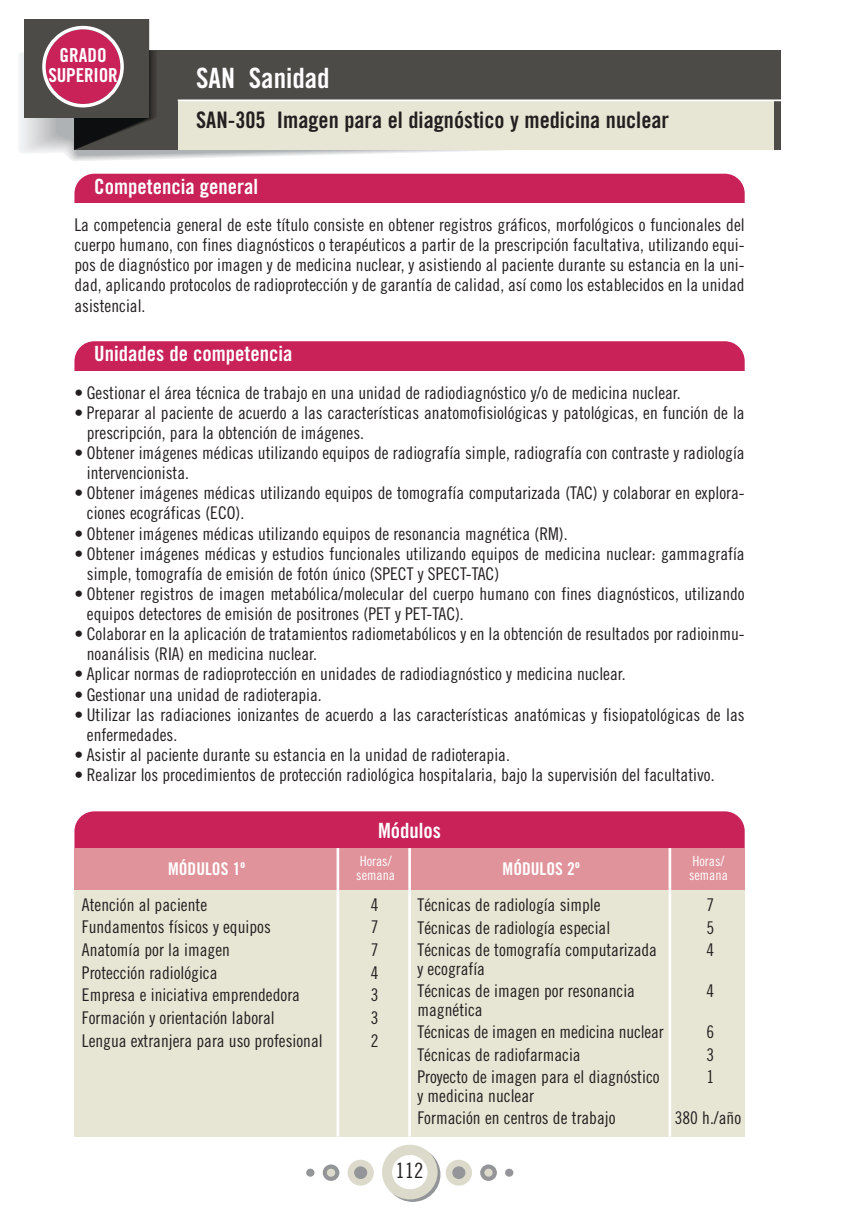
<style>
.page{position:relative;width:844px;height:1216px;background:#fff}
.page>*{position:absolute;margin:0;border:0;box-sizing:border-box;transform-origin:0 0}
.t1{font:28px "Trade Gothic Bold Cond Twenty";color:#fff}
.t2{font:22.75px "Trade Gothic Bold Cond Twenty";color:#231f20}
.t3{font:21px "Trade Gothic Bold Cond Twenty";color:#fff}
.t4{font:21px "Trade Gothic Cond Eighteen";color:#231f20}
.t5{font:19.25px/20.1px "Trade Gothic Bold Cond Twenty";letter-spacing:-.01em;color:#fff;text-align:center}
.t6{font:17.5px/20.1px "Trade Gothic Cond Eighteen";color:#231f20}
.t7{font:17.5px "Trade Gothic Bold Cond Twenty";color:#fff}
.t8{font:14px "Trade Gothic Cond Eighteen";color:#fff}
</style>
<div class="page">
<svg style="left:385px;top:1147px;width:55px;height:54px"></svg>
<div style="left:382px;top:1144px;width:55px;height:55px;background:#dcdbcb;border-radius:50%"></div>
<div style="left:392px;top:1154px;width:35px;height:35px;background:#fff;border-radius:50%"></div>
<div style="left:445px;top:1159px;width:27px;height:26px;background:#dcdbcb;border-radius:50%"></div>
<div style="left:452px;top:1166px;width:13px;height:12px;background:#939598;border-radius:50%"></div>
<div style="left:347px;top:1159px;width:27px;height:26px;background:#dcdbcb;border-radius:50%"></div>
<div style="left:354px;top:1166px;width:13px;height:12px;background:#939598;border-radius:50%"></div>
<svg style="left:322px;top:1164px;width:17px;height:16px"></svg>
<div style="left:327px;top:1168px;width:8px;height:8px;background:#dcdbcb;border-radius:50%"></div>
<svg style="left:480px;top:1164px;width:16px;height:16px"></svg>
<div style="left:484px;top:1168px;width:8px;height:8px;background:#dcdbcb;border-radius:50%"></div>
<div style="left:306px;top:1168px;width:8px;height:8px;background:#939598;border-radius:50%"></div>
<div style="left:505px;top:1168px;width:8px;height:8px;background:#939598;border-radius:50%"></div>
<svg style="left:63px;top:149px;width:479px;height:6px"></svg>
<div style="left:74px;top:50px;width:706px;height:99px;background:#4d4b48"></div>
<div style="left:178px;top:100px;width:595px;height:49px;background:#e7e5d4"></div>
<hr style="left:178px;top:99px;width:602px;height:2px;background:#fff">
<div style="left:25px;top:19px;width:124px;height:99px;background:#4d4b48"></div>
<svg style="left:42px;top:19px;width:115px;height:133px"></svg>
<div style="left:74px;top:174px;width:670px;height:49px;background:#c92259;border-radius:20px"></div>
<div style="left:74px;top:203px;width:670px;height:30px;background:#fff"></div>
<div style="left:74px;top:341px;width:670px;height:50px;background:#c92259;border-radius:20px"></div>
<div style="left:74px;top:371px;width:670px;height:30px;background:#fff"></div>
<div style="left:74px;top:889px;width:670px;height:247px;background:#e7e5d4"></div>
<div style="left:74px;top:811px;width:670px;height:64px;background:#c92259;border-radius:20px"></div>
<div style="left:74px;top:848px;width:670px;height:41px;background:#e0939b"></div>
<hr style="left:408px;top:848px;width:3px;height:288px;background:#fff">
<hr style="left:336px;top:848px;width:3px;height:288px;background:#fff">
<hr style="left:668px;top:848px;width:3px;height:288px;background:#fff">
<p class="t5" style="left:48px;top:47px;width:71px">GRADO<br>SUPERIOR</p>
<h1 class="t1" style="left:196px;top:68px;width:135px">SAN Sanidad</h1>
<h2 class="t2" style="left:196px;top:112px;width:474px">SAN-305 Imagen para el diagnóstico y medicina nuclear</h2>
<p class="t3" style="left:94px;top:179px;width:165px">Competencia general</p>
<p class="t6" style="left:74px;top:216px;width:671px;text-align:justify">La competencia general de este título consiste en obtener registros gráficos, morfológicos o funcionales del cuerpo humano, con fines diagnósticos o terapéuticos a partir de la prescripción facultativa, utilizando equi&shy;pos de diagnóstico por imagen y de medicina nuclear, y asistiendo al paciente durante su estancia en la uni&shy;dad, aplicando protocolos de radioprotección y de garantía de calidad, así como los establecidos en la unidad asistencial.</p>
<p class="t3" style="left:94px;top:345px;width:199px">Unidades de competencia</p>
<p class="t6" style="left:74px;top:383px;width:607px">• Gestionar el área técnica de trabajo en una unidad de radiodiagnóstico y/o de medicina nuclear.</p>
<p class="t6" style="left:87px;top:404px;width:659px;text-indent:-12px">• Preparar al paciente de acuerdo a las características anatomofisiológicas y patológicas, en función de la prescripción, para la obtención de imágenes.</p>
<p class="t6" style="left:87px;top:444px;width:659px;text-indent:-12px">• Obtener imágenes médicas utilizando equipos de radiografía simple, radiografía con contraste y radiología intervencionista.</p>
<p class="t6" style="left:87px;top:484px;width:659px;text-indent:-12px">• Obtener imágenes médicas utilizando equipos de tomografía computarizada (TAC) y colaborar en explora&shy;ciones ecográficas (ECO).</p>
<p class="t6" style="left:74px;top:524px;width:494px">• Obtener imágenes médicas utilizando equipos de resonancia magnética (RM).</p>
<p class="t6" style="left:87px;top:544px;width:659px;text-indent:-12px">• Obtener imágenes médicas y estudios funcionales utilizando equipos de medicina nuclear: gammagrafía simple, tomografía de emisión de fotón único (SPECT y SPECT-TAC)</p>
<p class="t6" style="left:87px;top:585px;width:659px;text-indent:-12px">• Obtener registros de imagen metabólica/molecular del cuerpo humano con fines diagnósticos, utilizando equipos detectores de emisión de positrones (PET y PET-TAC).</p>
<p class="t6" style="left:87px;top:625px;width:659px;text-indent:-12px">• Colaborar en la aplicación de tratamientos radiometabólicos y en la obtención de resultados por radioinmu&shy;noanálisis (RIA) en medicina nuclear.</p>
<p class="t6" style="left:74px;top:665px;width:552px">• Aplicar normas de radioprotección en unidades de radiodiagnóstico y medicina nuclear.</p>
<p class="t6" style="left:74px;top:685px;width:249px">• Gestionar una unidad de radioterapia.</p>
<p class="t6" style="left:87px;top:705px;width:659px;text-indent:-12px">• Utilizar las radiaciones ionizantes de acuerdo a las características anatómicas y fisiopatológicas de las enfermedades.</p>
<p class="t6" style="left:74px;top:746px;width:437px">• Asistir al paciente durante su estancia en la unidad de radioterapia.</p>
<p class="t6" style="left:74px;top:766px;width:641px">• Realizar los procedimientos de protección radiológica hospitalaria, bajo la supervisión del facultativo.</p>
<p class="t3" style="left:378px;top:822px;width:64px">Módulos</p>
<p class="t8" style="left:359px;top:855px;width:33px">Horas/</p>
<p class="t8" style="left:692px;top:855px;width:33px">Horas/</p>
<p class="t7" style="left:168px;top:862px;width:78px">MÓDULOS 1º</p>
<p class="t7" style="left:502px;top:862px;width:78px">MÓDULOS 2º</p>
<p class="t8" style="left:356px;top:869px;width:40px">semana</p>
<p class="t8" style="left:688px;top:869px;width:40px">semana</p>
<p class="t6" style="left:82px;top:895px;width:127px">Atención al paciente</p>
<p class="t6" style="left:371px;top:895px;width:9px">4</p>
<p class="t6" style="left:82px;top:918px;width:190px">Fundamentos físicos y equipos</p>
<p class="t6" style="left:371px;top:918px;width:9px">7</p>
<p class="t6" style="left:82px;top:941px;width:149px">Anatomía por la imagen</p>
<p class="t6" style="left:371px;top:941px;width:9px">7</p>
<p class="t6" style="left:82px;top:963px;width:137px">Protección radiológica</p>
<p class="t6" style="left:371px;top:963px;width:9px">4</p>
<p class="t6" style="left:82px;top:986px;width:219px">Empresa e iniciativa emprendedora</p>
<p class="t6" style="left:371px;top:986px;width:9px">3</p>
<p class="t6" style="left:82px;top:1009px;width:194px">Formación y orientación laboral</p>
<p class="t6" style="left:371px;top:1009px;width:9px">3</p>
<p class="t6" style="left:82px;top:1031px;width:242px">Lengua extranjera para uso profesional</p>
<p class="t6" style="left:371px;top:1031px;width:9px">2</p>
<p class="t6" style="left:417px;top:896px;width:184px">Técnicas de radiología simple</p>
<p class="t6" style="left:706px;top:896px;width:9px">7</p>
<p class="t6" style="left:417px;top:918px;width:194px">Técnicas de radiología especial</p>
<p class="t6" style="left:706px;top:918px;width:9px">5</p>
<p class="t6" style="left:417px;top:941px;width:241px">Técnicas de tomografía computarizada</p>
<p class="t6" style="left:706px;top:941px;width:9px">4</p>
<p class="t6" style="left:417px;top:958px;width:219px;line-height:22.6px">y ecografía<br>Técnicas de imagen por resonancia</p>
<p class="t6" style="left:706px;top:982px;width:9px">4</p>
<p class="t6" style="left:417px;top:999px;width:247px;line-height:22.6px">magnética<br>Técnicas de imagen en medicina nuclear</p>
<p class="t6" style="left:706px;top:1023px;width:9px">6</p>
<p class="t6" style="left:417px;top:1045px;width:165px">Técnicas de radiofarmacia</p>
<p class="t6" style="left:706px;top:1045px;width:9px">3</p>
<p class="t6" style="left:417px;top:1068px;width:243px">Proyecto de imagen para el diagnóstico</p>
<p class="t6" style="left:706px;top:1068px;width:9px">1</p>
<p class="t6" style="left:417px;top:1085px;width:199px;line-height:22.6px">y medicina nuclear<br>Formación en centros de trabajo</p>
<p class="t6" style="left:674px;top:1109px;width:68px">380 h./año</p>
<p class="t4" style="left:395px;top:1162px;width:29px">112</p>
</div>
